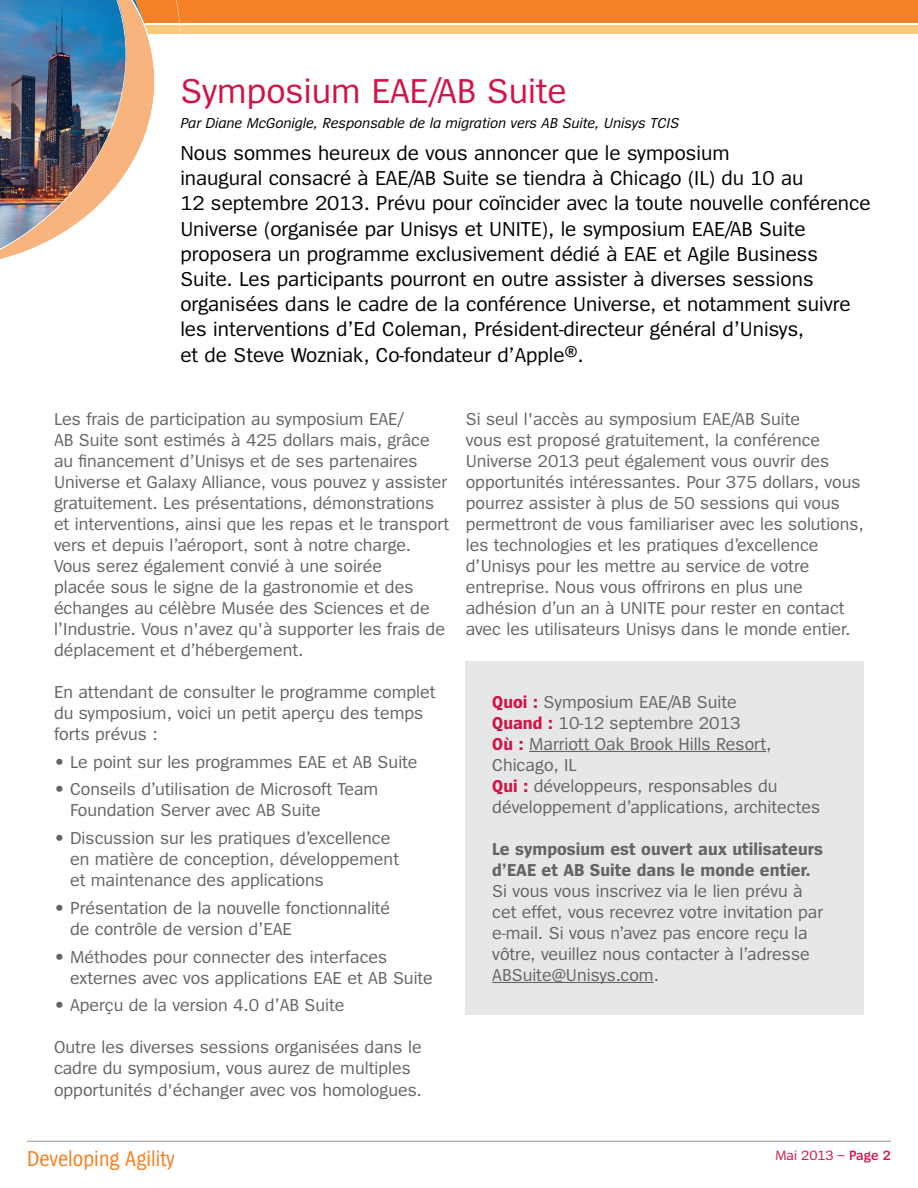
<style>
.page{position:relative;width:918px;height:1188px;background:#fff}
.page>*{position:absolute;margin:0;border:0;box-sizing:border-box;transform-origin:0 0}
.t1{font:36px "Spiegel";color:#d31245}
.t2{font:22.5px "Spiegel Cd";color:#f58025}
.t3{font:21px/25.2px "Spiegel";color:#000}
.t4{font:18px/21px "Spiegel";color:#636466}
.t5{font:700 18px/21px "Spiegel";color:#636466}
.t6{font:italic 15px "Spiegel";color:#000}
.t7{font:13.95px "Spiegel";color:#d31245}
.s1{font-weight:700;color:#d31245}
.s2{font-weight:600}
</style>
<div class="page">
<div style="left:0;top:0;width:918px;height:22px;background:#f58025"></div>
<div style="left:0;top:25px;width:918px;height:9px;background:#fcc879"></div>
<img style="left:0;top:0;width:156px;height:259px">
<hr style="left:27px;top:1141px;width:864px;height:1px;background:#939598">
<div style="left:466px;top:662px;width:398px;height:353px;background:#e6e7e8"></div>
<hr style="left:529px;top:751px;width:237px;height:1px;background:#636466">
<hr style="left:492px;top:982px;width:162px;height:1px;background:#636466">
<h1 class="t1" style="left:180px;top:73px;width:388px">Symposium EAE/AB Suite</h1>
<p class="t6" style="left:180px;top:116px;width:500px">Par Diane McGonigle, Responsable de la migration vers AB Suite, Unisys TCIS</p>
<p class="t3" style="left:180px;top:141px;width:692px">Nous sommes heureux de vous annoncer que le symposium<br>inaugural consacré à EAE/AB Suite se tiendra à Chicago (IL) du 10 au<br>12 septembre 2013. Prévu pour coïncider avec la toute nouvelle conférence Universe (organisée par Unisys et UNITE), le symposium EAE/AB Suite proposera un programme exclusivement dédié à EAE et Agile Business Suite. Les participants pourront en outre assister à diverses sessions organisées dans le cadre de la conférence Universe, et notamment suivre les interventions d’Ed Coleman, Président-directeur général d’Unisys,<br>et de Steve Wozniak, Co-fondateur d’Apple®.</p>
<p class="t4" style="left:54px;top:409px;width:397px">Les frais de participation au symposium EAE/<br>AB Suite sont estimés à 425 dollars mais, grâce au financement d’Unisys et de ses partenaires Universe et Galaxy Alliance, vous pouvez y assister gratuitement. Les présentations, démonstrations et interventions, ainsi que les repas et le transport vers et depuis l’aéroport, sont à notre charge.<br>Vous serez également convié à une soirée<br>placée sous le signe de la gastronomie et des échanges au célèbre Musée des Sciences et de l’Industrie. Vous n'avez qu'à supporter les frais de déplacement et d’hébergement.</p>
<p class="t4" style="left:54px;top:682px;width:383px">En attendant de consulter le programme complet du symposium, voici un petit aperçu des temps forts prévus :</p>
<p class="t4" style="left:54px;top:752px;width:365px">• Le point sur les programmes EAE et AB Suite</p>
<p class="t4" style="left:70px;top:780px;width:310px;text-indent:-16px">• Conseils d’utilisation de Microsoft Team<br>Foundation Server avec AB Suite</p>
<p class="t4" style="left:70px;top:828px;width:330px;text-indent:-16px">• Discussion sur les pratiques d’excellence en matière de conception, développement et maintenance des applications</p>
<p class="t4" style="left:70px;top:898px;width:322px;text-indent:-16px">• Présentation de la nouvelle fonctionnalité de contrôle de version d’EAE</p>
<p class="t4" style="left:70px;top:947px;width:364px;text-indent:-16px">• Méthodes pour connecter des interfaces externes avec vos applications EAE et AB Suite</p>
<p class="t4" style="left:54px;top:996px;width:292px">• Aperçu de la version 4.0 d’AB Suite</p>
<p class="t4" style="left:54px;top:1038px;width:369px">Outre les diverses sessions organisées dans le cadre du symposium, vous aurez de multiples opportunités d'échanger avec vos homologues.</p>
<p class="t4" style="left:466px;top:409px;width:399px">Si seul l'accès au symposium EAE/AB Suite<br>vous est proposé gratuitement, la conférence Universe 2013 peut également vous ouvrir des opportunités intéressantes. Pour 375 dollars, vous pourrez assister à plus de 50 sessions qui vous permettront de vous familiariser avec les solutions, les technologies et les pratiques d’excellence d’Unisys pour les mettre au service de votre entreprise. Nous vous offrirons en plus une adhésion d’un an à UNITE pour rester en contact avec les utilisateurs Unisys dans le monde entier.</p>
<p class="t4" style="left:492px;top:692px;width:329px"><span class="s1">Quoi :</span> Symposium EAE/AB Suite<br><span class="s1">Quand :</span> 10-12 septembre 2013<br><span class="s1">Où :</span> Marriott Oak Brook Hills Resort,<br>Chicago, IL<br><span class="s1">Qui :</span> développeurs, responsables du développement d’applications, architectes</p>
<p class="t5" style="left:492px;top:839px;width:332px">Le symposium est ouvert aux utilisateurs d’EAE et AB Suite dans le monde entier.</p>
<p class="t4" style="left:492px;top:881px;width:332px">Si vous vous inscrivez via le lien prévu à cet effet, vous recevrez votre invitation par e-mail. Si vous n’avez pas encore reçu la vôtre, veuillez nous contacter à l’adresse ABSuite@Unisys.com.</p>
<p class="t2" style="left:27px;top:1148px;width:149px">Developing Agility</p>
<p class="t7" style="left:775px;top:1148px;width:117px">Mai 2013 – <span class="s2">Page 2</span></p>
</div>
